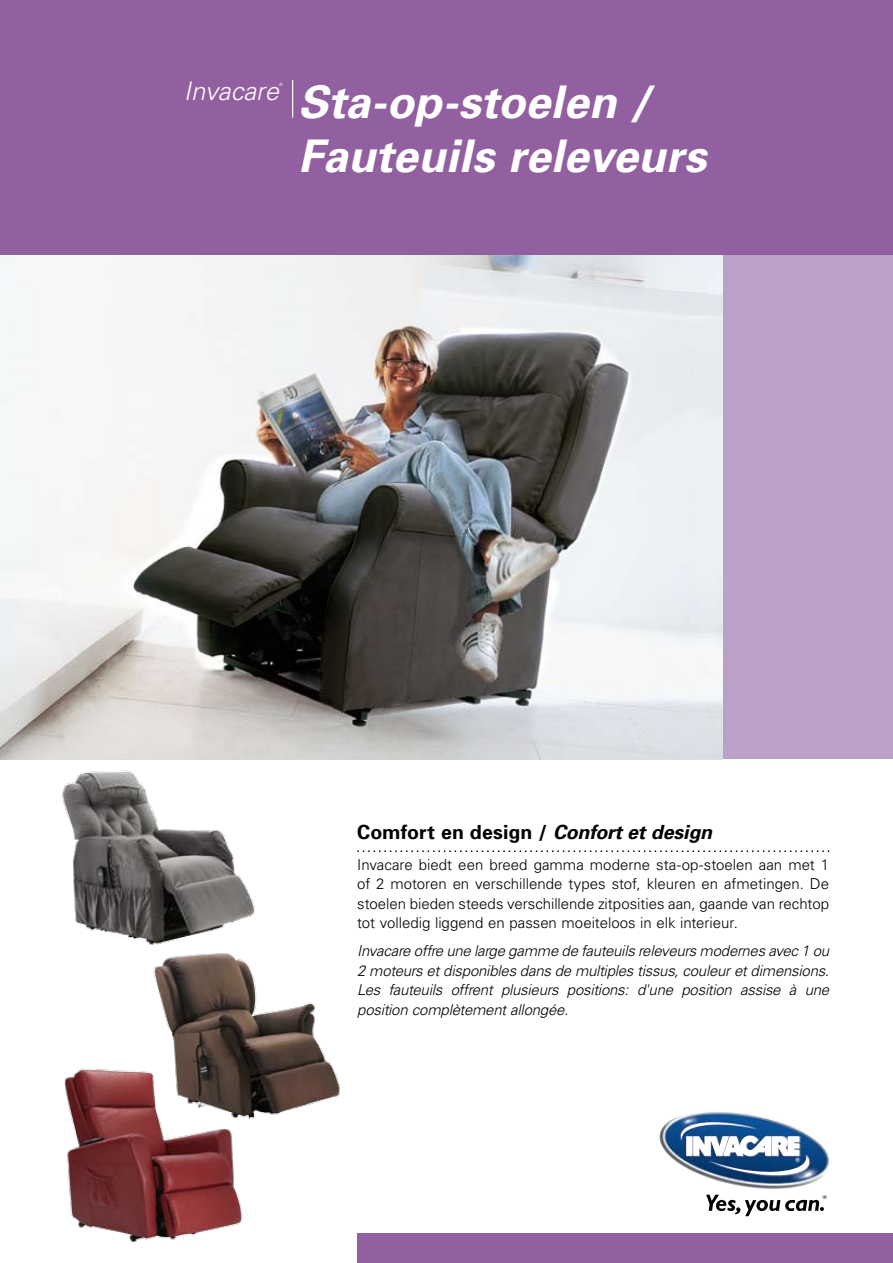
<style>
.page{position:relative;width:893px;height:1263px;background:#fff}
.page>*{position:absolute;margin:0;border:0;box-sizing:border-box;transform-origin:0 0}
.t1{font:italic 700 45px/54px "Univers";letter-spacing:.005em;color:#fff}
.t2{font:italic 300 25.5px "Univers";color:#fff}
.t3{font:700 19.5px "Univers";letter-spacing:.005em;color:#000}
.t4{font:300 15px/19.5px "Univers";color:#000;text-align:justify}
.t5{font:italic 300 15px/19.5px "Univers";letter-spacing:-.015em;color:#000;text-align:justify}
.t6{font:italic 300 4.5px "Univers";color:#fff}
.s1{font-style:italic}
</style>
<div class="page">
<div style="left:0;top:0;width:893px;height:255px;background:#9260a0"></div>
<img style="left:153px;top:953px;width:187px;height:162px">
<img style="left:64px;top:1063px;width:196px;height:180px">
<hr style="left:292px;top:80px;width:1px;height:38px;background:#fff">
<div style="left:357px;top:1233px;width:536px;height:30px;background:#9260a0"></div>
<div style="left:714px;top:255px;width:179px;height:504px;background:#bba0c8"></div>
<img style="left:0;top:255px;width:722px;height:504px">
<img style="left:659px;top:1112px;width:171px;height:77px">
<img style="left:681px;top:1119px;width:128px;height:60px">
<svg style="left:706px;top:1195px;width:120px;height:21px"></svg>
<svg style="left:357px;top:850px;width:472px;height:2px"></svg>
<img style="left:47px;top:746px;width:213px;height:199px">
<h2 class="t2" style="left:184px;top:76px;width:96px">Invacare</h2>
<p class="t6" style="left:279px;top:82px;width:5px">®</p>
<h1 class="t1" style="left:298px;top:75px;width:410px">Sta-op-stoelen /<br>Fauteuils releveurs</h1>
<h3 class="t3" style="left:357px;top:819px;width:356px">Comfort en design / <span class="s1">Confort et design</span></h3>
<p class="t4" style="left:357px;top:854px;width:473px">Invacare biedt een breed gamma moderne sta-op-stoelen aan met 1 of 2 motoren en verschillende types stof, kleuren en afmetingen. De stoelen bieden steeds verschillende zitposities aan, gaande van rechtop tot volledig liggend en passen moeiteloos in elk interieur.</p>
<p class="t5" style="left:357px;top:941px;width:473px">Invacare offre une large gamme de fauteuils releveurs modernes avec 1 ou 2 moteurs et disponibles dans de multiples tissus, couleur et dimensions.<br>Les fauteuils offrent plusieurs positions: d'une position assise à une position complètement allongée.</p>
</div>
